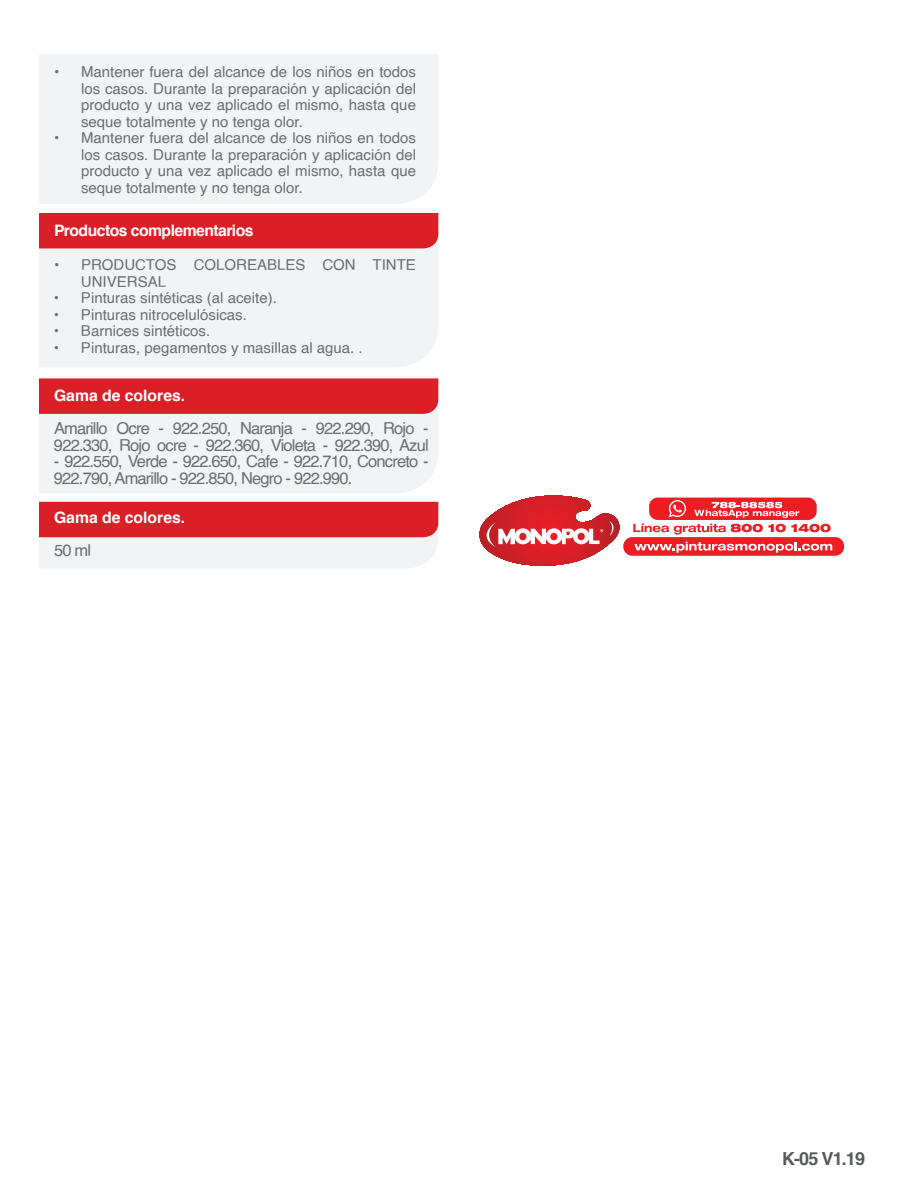
<style>
.page{position:relative;width:918px;height:1188px;background:#fff}
.page>*{position:absolute;margin:0;border:0;box-sizing:border-box;transform-origin:0 0}
.t1{font:700 18px "Helvetica";color:#585a5b}
.t2{font:16.5px/16.5px "Helvetica";letter-spacing:-.05em;color:#6c6d70}
.t3{font:700 15.75px "Helvetica";color:#fff}
.t4{font:700 15.75px "Helvetica";letter-spacing:-.035em;color:#fff}
.t5{font:15px/16.5px "Helvetica";color:#6c6d70;text-align:justify}
</style>
<div class="page">
<div style="left:39px;top:248px;width:399px;height:119px;background:#f2f3f4"></div>
<div style="left:39px;top:54px;width:399px;height:150px;background:#f2f3f4"></div>
<div style="left:39px;top:213px;width:399px;height:35px;background:#da2026"></div>
<div style="left:39px;top:414px;width:399px;height:79px;background:#f2f3f4"></div>
<div style="left:39px;top:378px;width:399px;height:36px;background:#da2026"></div>
<svg style="left:39px;top:502px;width:399px;height:66px"></svg>
<div style="left:623px;top:537px;width:221px;height:19px;background:#ee1d23;border-radius:9px"></div>
<svg style="left:634px;top:542px;width:198px;height:11px"></svg>
<div style="left:649px;top:498px;width:168px;height:22px;background:#ee1d23;border-radius:9px"></div>
<svg style="left:633px;top:500px;width:198px;height:35px"></svg>
<svg style="left:479px;top:496px;width:141px;height:70px"></svg>
<p class="t5" style="left:81px;top:64px;width:337px;text-indent:-27px">• Mantener fuera del alcance de los niños en todos los casos. Durante la preparación y aplicación del producto y una vez aplicado el mismo, hasta que seque totalmente y no tenga olor.</p>
<p class="t5" style="left:81px;top:130px;width:337px;text-indent:-27px">• Mantener fuera del alcance de los niños en todos los casos. Durante la preparación y aplicación del producto y una vez aplicado el mismo, hasta que seque totalmente y no tenga olor.</p>
<p class="t4" style="left:54px;top:218px;width:201px">Productos complementarios</p>
<p class="t5" style="left:81px;top:257px;width:336px;text-indent:-27px">• PRODUCTOS COLOREABLES CON TINTE<br>UNIVERSAL</p>
<p class="t5" style="left:54px;top:290px;width:224px">• Pinturas sintéticas (al aceite).</p>
<p class="t5" style="left:54px;top:306px;width:194px">• Pinturas nitrocelulósicas.</p>
<p class="t5" style="left:54px;top:323px;width:158px">• Barnices sintéticos.</p>
<p class="t5" style="left:54px;top:340px;width:310px">• Pinturas, pegamentos y masillas al agua. .</p>
<p class="t3" style="left:54px;top:383px;width:133px">Gama de colores.</p>
<p class="t2" style="left:54px;top:421px;width:376px">Amarillo Ocre - 922.250, Naranja - 922.290, Rojo -<br>922.330, Rojo ocre - 922.360, Violeta - 922.390, Azul</p>
<p class="t2" style="left:54px;top:454px;width:376px">- 922.550, Verde - 922.650, Cafe - 922.710, Concreto -<br>922.790, Amarillo - 922.850, Negro - 922.990.</p>
<p class="t3" style="left:54px;top:505px;width:133px">Gama de colores.</p>
<p class="t2" style="left:54px;top:542px;width:39px">50 ml</p>
<p class="t1" style="left:782px;top:1144px;width:84px">K-05 V1.19</p>
</div>
